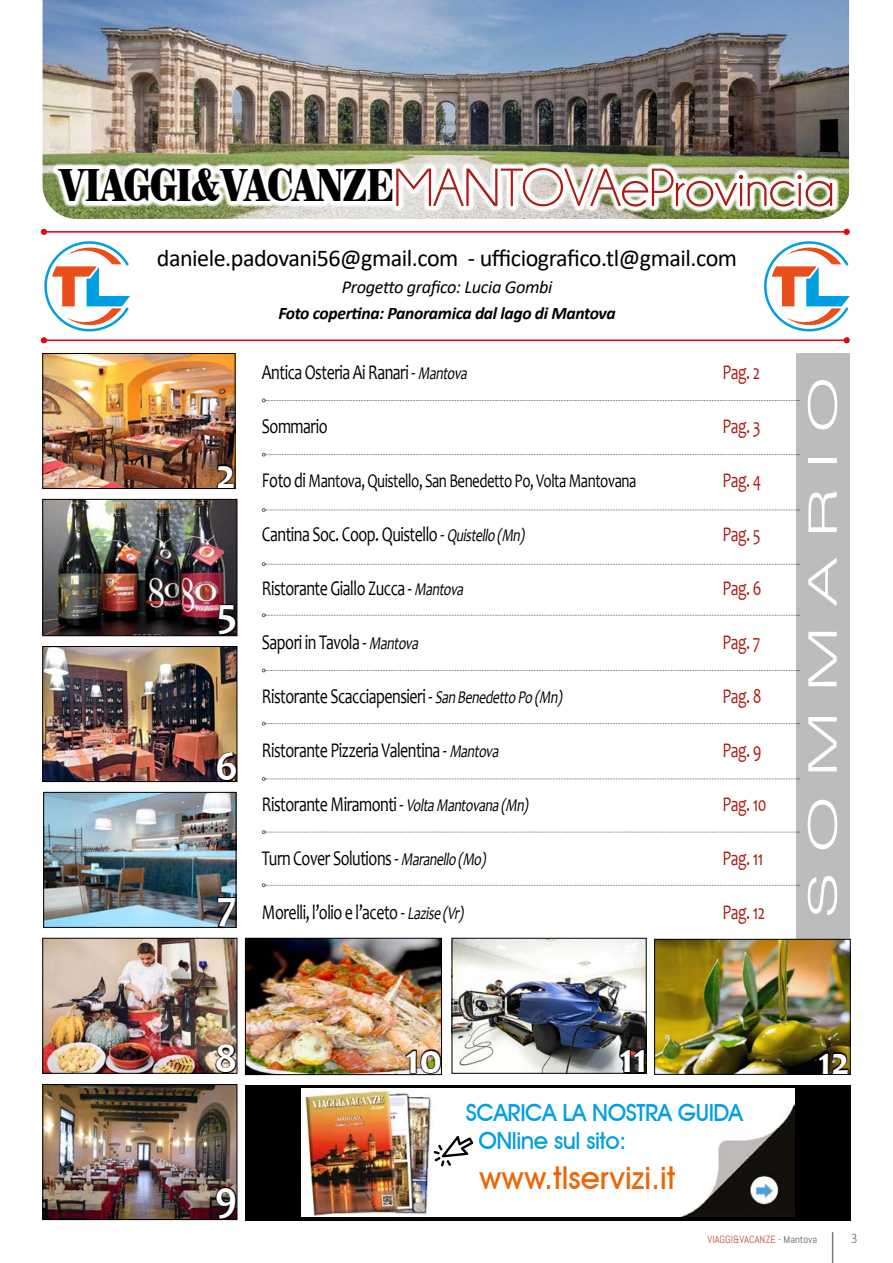
<style>
.page{position:relative;width:893px;height:1263px;background:#fff}
.page>*{position:absolute;margin:0;border:0;box-sizing:border-box;transform-origin:0 0}
.t1{font:54px "Champagne&Limousines";letter-spacing:-.01em;color:#ae1913;scale:1.05 1}
.t2{font:700 42.45px "Candara";color:#fff}
.t3{font:300 expanded 39px "Swiss 721 BT";letter-spacing:.3em;color:#fff;scale:1.67 1}
.t4{font:700 39px "Candara";color:#fff}
.t5{font:500 31.5px "Avant Garde IT Cby BT";color:#ec6608}
.t6{font:24.15px "Calibri";letter-spacing:-.02em;color:#000}
.t7{font:500 23.55px/28.2px "Avant Garde IT Cby BT";letter-spacing:-.02em;color:#009fe3}
.t8{font:21px "Candara";letter-spacing:-.03em;color:#000;scale:.76 1}
.t9{font:21px "Candara";letter-spacing:-.03em;color:#ae1913;scale:.76 1}
.t10{font:19.5px "Candara";letter-spacing:-.03em;color:#000;scale:.76 1}
.t11{font:italic 18.3px "Calibri";letter-spacing:-.02em;color:#000}
.t12{font:italic 700 17.55px "Calibri";letter-spacing:-.02em;color:#000}
.t13{font:300 14.7px "Calibri";color:#646363;scale:.85 1}
.t14{font:10.5px "Abel";color:#c1533a}
.s1{font-family:"Century 725 BT";font-weight:900;font-size:45.45px;color:#000}
.s2{font-style:italic;font-size:18px}
.s3{font-size:21px}
.s4{color:#646363}
</style>
<div class="page">
<hr style="left:832px;top:1232px;width:1px;height:31px;background:#7c7b7b">
<div style="left:796px;top:353px;width:54px;height:589px;background:#bcbcbc"></div>
<img style="left:656px;top:941px;width:192px;height:131px">
<div style="left:654px;top:939px;width:196px;height:135px;border:1px solid #000"></div>
<svg style="left:262px;top:399px;width:537px;height:3px"></svg>
<svg style="left:262px;top:453px;width:537px;height:3px"></svg>
<svg style="left:262px;top:508px;width:537px;height:4px"></svg>
<svg style="left:262px;top:562px;width:537px;height:4px"></svg>
<svg style="left:262px;top:613px;width:537px;height:4px"></svg>
<svg style="left:262px;top:669px;width:537px;height:3px"></svg>
<svg style="left:262px;top:722px;width:537px;height:3px"></svg>
<svg style="left:262px;top:830px;width:537px;height:4px"></svg>
<img style="left:45px;top:355px;width:188px;height:132px">
<div style="left:43px;top:353px;width:192px;height:136px;border:1px solid #000"></div>
<img style="left:45px;top:501px;width:190px;height:133px">
<div style="left:43px;top:499px;width:194px;height:137px;border:1px solid #000"></div>
<img style="left:45px;top:648px;width:190px;height:132px">
<div style="left:43px;top:646px;width:194px;height:136px;border:1px solid #000"></div>
<img style="left:45px;top:794px;width:189px;height:132px">
<div style="left:43px;top:792px;width:193px;height:136px;border:1px solid #000"></div>
<svg style="left:217px;top:464px;width:18px;height:25px"></svg>
<svg style="left:218px;top:603px;width:19px;height:33px"></svg>
<svg style="left:216px;top:751px;width:21px;height:31px"></svg>
<svg style="left:217px;top:896px;width:19px;height:32px"></svg>
<hr style="left:44px;top:231px;width:803px;height:2px;background:#e30613">
<svg style="left:41px;top:229px;width:6px;height:6px"></svg>
<svg style="left:844px;top:229px;width:6px;height:6px"></svg>
<svg style="left:44px;top:241px;width:86px;height:90px"></svg>
<div style="left:245px;top:1084px;width:605px;height:136px;background:#000"></div>
<img style="left:301px;top:1088px;width:493px;height:128px">
<svg style="left:434px;top:1136px;width:39px;height:30px"></svg>
<img style="left:43px;top:0;width:806px;height:219px">
<svg style="left:52px;top:161px;width:787px;height:51px"></svg>
<svg style="left:818px;top:1052px;width:31px;height:23px"></svg>
<img style="left:45px;top:940px;width:190px;height:131px">
<div style="left:43px;top:938px;width:194px;height:135px;border:1px solid #000"></div>
<img style="left:247px;top:940px;width:193px;height:133px">
<div style="left:245px;top:938px;width:197px;height:137px;border:1px solid #000"></div>
<img style="left:454px;top:940px;width:190px;height:131px">
<div style="left:452px;top:938px;width:194px;height:135px;border:1px solid #000"></div>
<svg style="left:215px;top:1043px;width:22px;height:31px"></svg>
<svg style="left:405px;top:1049px;width:37px;height:25px"></svg>
<svg style="left:619px;top:1048px;width:26px;height:26px"></svg>
<img style="left:45px;top:1086px;width:190px;height:132px">
<div style="left:43px;top:1084px;width:194px;height:136px;border:1px solid #000"></div>
<svg style="left:215px;top:1186px;width:21px;height:34px"></svg>
<hr style="left:44px;top:339px;width:803px;height:2px;background:#e30613">
<svg style="left:41px;top:337px;width:6px;height:6px"></svg>
<svg style="left:844px;top:337px;width:6px;height:6px"></svg>
<svg style="left:764px;top:241px;width:86px;height:90px"></svg>
<svg style="left:262px;top:777px;width:537px;height:4px"></svg>
<svg style="left:262px;top:883px;width:537px;height:4px"></svg>
<h1 class="t1" style="left:59px;top:161px;width:741px"><span class="s1">VIAGGI&amp;VACANZE</span>MANTOVAeProvincia</h1>
<p class="t6" style="left:157px;top:241px;width:582px">daniele.padovani56@gmail.com - ufficiografico.tl@gmail.com</p>
<p class="t11" style="left:342px;top:274px;width:212px">Progetto grafico: Lucia Gombi</p>
<p class="t12" style="left:278px;top:301px;width:339px">Foto copertina: Panoramica dal lago di Mantova</p>
<h2 class="t2" style="left:216px;top:447px;width:22px">2</h2>
<h2 class="t2" style="left:217px;top:587px;width:22px">5</h2>
<h2 class="t2" style="left:216px;top:740px;width:24px">6</h2>
<h2 class="t2" style="left:217px;top:879px;width:21px">7</h2>
<p class="t8" style="left:262px;top:359px;width:276px">Antica Osteria Ai Ranari - <span class="s2">Mantova</span></p>
<p class="t9" style="left:722px;top:359px;width:51px">Pag. 2</p>
<p class="t8" style="left:262px;top:413px;width:88px">Sommario</p>
<p class="t9" style="left:722px;top:413px;width:52px">Pag. 3</p>
<p class="t10" style="left:262px;top:468px;width:494px"><span class="s3">Foto di</span> Mantova, Quistello, San Benedetto Po, Volta Mantovana</p>
<p class="t9" style="left:722px;top:467px;width:53px">Pag. 4</p>
<p class="t8" style="left:262px;top:521px;width:352px">Cantina Soc. Coop. Quistello - <span class="s2">Quistello(Mn)</span></p>
<p class="t9" style="left:722px;top:521px;width:52px">Pag. 5</p>
<p class="t8" style="left:262px;top:575px;width:271px">Ristorante Giallo Zucca - <span class="s2">Mantova</span></p>
<p class="t9" style="left:722px;top:575px;width:53px">Pag. 6</p>
<p class="t8" style="left:262px;top:629px;width:212px">Sapori in Tavola - <span class="s2">Mantova</span></p>
<p class="t9" style="left:722px;top:629px;width:51px">Pag. 7</p>
<p class="t8" style="left:262px;top:683px;width:401px">Ristorante Scacciapensieri - <span class="s2">SanBenedettoPo(Mn)</span></p>
<p class="t9" style="left:722px;top:683px;width:53px">Pag. 8</p>
<p class="t8" style="left:262px;top:737px;width:317px">Ristorante Pizzeria Valentina - <span class="s2">Mantova</span></p>
<p class="t9" style="left:722px;top:737px;width:53px">Pag. 9</p>
<p class="t8" style="left:262px;top:791px;width:356px">Ristorante Miramonti - <span class="s2">VoltaMantovana(Mn)</span></p>
<p class="t9" style="left:722px;top:791px;width:60px">Pag. 10</p>
<p class="t8" style="left:262px;top:845px;width:300px">Turn Cover Solutions - <span class="s2">Maranello(Mo)</span></p>
<p class="t9" style="left:722px;top:845px;width:55px">Pag. 11</p>
<p class="t8" style="left:262px;top:899px;width:271px">Morelli, l’olio e l’aceto - <span class="s2">Lazise(Vr)</span></p>
<p class="t9" style="left:722px;top:899px;width:58px">Pag. 12</p>
<h3 class="t3" style="left:799px;top:919px;width:326px;rotate:-90deg">SOMMARIO</h3>
<h2 class="t2" style="left:214px;top:1032px;width:24px">8</h2>
<h2 class="t2" style="left:405px;top:1032px;width:38px">10</h2>
<h2 class="t2" style="left:619px;top:1032px;width:30px">11</h2>
<h3 class="t4" style="left:818px;top:1037px;width:33px">12</h3>
<h2 class="t2" style="left:215px;top:1170px;width:24px">9</h2>
<p class="t7" style="left:478px;top:1098px;width:266px;text-indent:-13px">SCARICA LA NOSTRA GUIDA<br>ONline sul sito:</p>
<h3 class="t5" style="left:479px;top:1158px;width:198px">www.tlservizi.it</h3>
<p class="t14" style="left:707px;top:1232px;width:111px">VIAGGI&amp;VACANZE <span class="s4">- Mantova</span></p>
<p class="t13" style="left:851px;top:1229px;width:9px">3</p>
</div>
